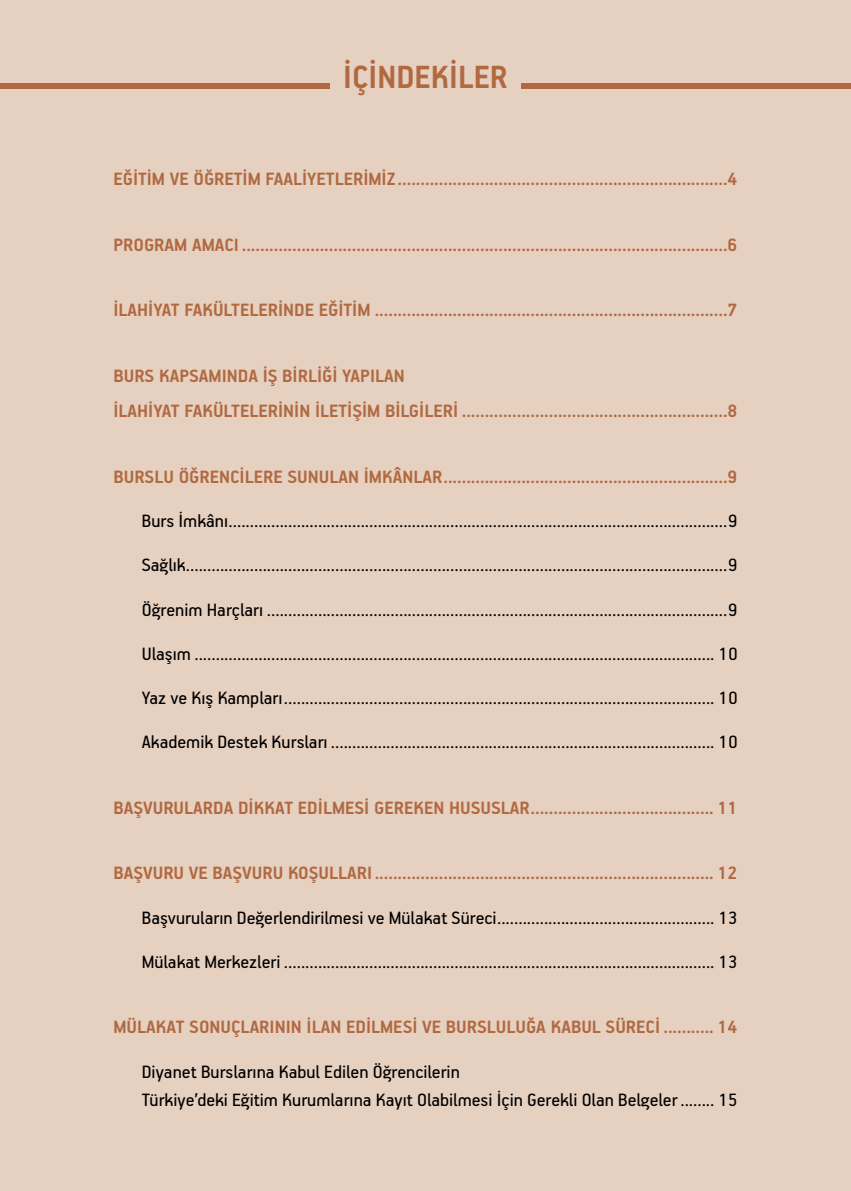
<style>
.page{position:relative;width:851px;height:1191px;background:#fff}
.page>*{position:absolute;margin:0;border:0;box-sizing:border-box;transform-origin:0 0}
.t1{font:700 36px "PF Handbook Pro";color:#b06941;scale:.96 1}
.t2{font:20px/28.2px "PF Handbook Pro";color:#000}
.t3{font:700 20px/35.6px "PF Handbook Pro";color:#b06941}
</style>
<div class="page">
<div style="left:0;top:0;width:850px;height:1191px;background:#e6d0c0"></div>
<div style="left:521px;top:83px;width:329px;height:5px;background:#b06941"></div>
<div style="left:0;top:83px;width:329px;height:5px;background:#b06941"></div>
<h1 class="t1" style="left:343px;top:56px;width:173px">İÇİNDEKİLER</h1>
<p class="t3" style="left:113px;top:160px;width:625px">EĞİTİM VE ÖĞRETİM FAALİYETLERİMİZ........................................................................4</p>
<p class="t3" style="left:113px;top:226px;width:625px">PROGRAM AMACI ..........................................................................................................6</p>
<p class="t3" style="left:113px;top:291px;width:625px">İLAHİYAT FAKÜLTELERİNDE EĞİTİM .............................................................................7</p>
<p class="t3" style="left:113px;top:357px;width:625px">BURS KAPSAMINDA İŞ BİRLİĞİ YAPILAN<br>İLAHİYAT FAKÜLTELERİNİN İLETİŞİM BİLGİLERİ ..........................................................8</p>
<p class="t3" style="left:113px;top:458px;width:625px">BURSLU ÖĞRENCİLERE SUNULAN İMKÂNLAR..............................................................9</p>
<p class="t2" style="left:142px;top:506px;width:597px">Burs İmkânı.....................................................................................................................9</p>
<p class="t2" style="left:142px;top:550px;width:597px">Sağlık...............................................................................................................................9</p>
<p class="t2" style="left:142px;top:594px;width:597px">Öğrenim Harçları ............................................................................................................9</p>
<p class="t2" style="left:142px;top:639px;width:597px">Ulaşım .......................................................................................................................... 10</p>
<p class="t2" style="left:142px;top:683px;width:597px">Yaz ve Kış Kampları..................................................................................................... 10</p>
<p class="t2" style="left:142px;top:727px;width:597px">Akademik Destek Kursları .......................................................................................... 10</p>
<p class="t3" style="left:113px;top:789px;width:625px">BAŞVURULARDA DİKKAT EDİLMESİ GEREKEN HUSUSLAR........................................ 11</p>
<p class="t3" style="left:113px;top:854px;width:625px">BAŞVURU VE BAŞVURU KOŞULLARI.......................................................................... 12</p>
<p class="t2" style="left:142px;top:902px;width:597px">Başvuruların Değerlendirilmesi ve Mülakat Süreci................................................... 13</p>
<p class="t2" style="left:142px;top:947px;width:597px">Mülakat Merkezleri ..................................................................................................... 13</p>
<p class="t3" style="left:113px;top:1008px;width:625px">MÜLAKAT SONUÇLARININ İLAN EDİLMESİ VE BURSLULUĞA KABUL SÜRECİ ........... 14</p>
<p class="t2" style="left:142px;top:1056px;width:597px">Diyanet Burslarına Kabul Edilen Öğrencilerin<br>Türkiye’deki Eğitim Kurumlarına Kayıt Olabilmesi İçin Gerekli Olan Belgeler........ 15</p>
</div>
